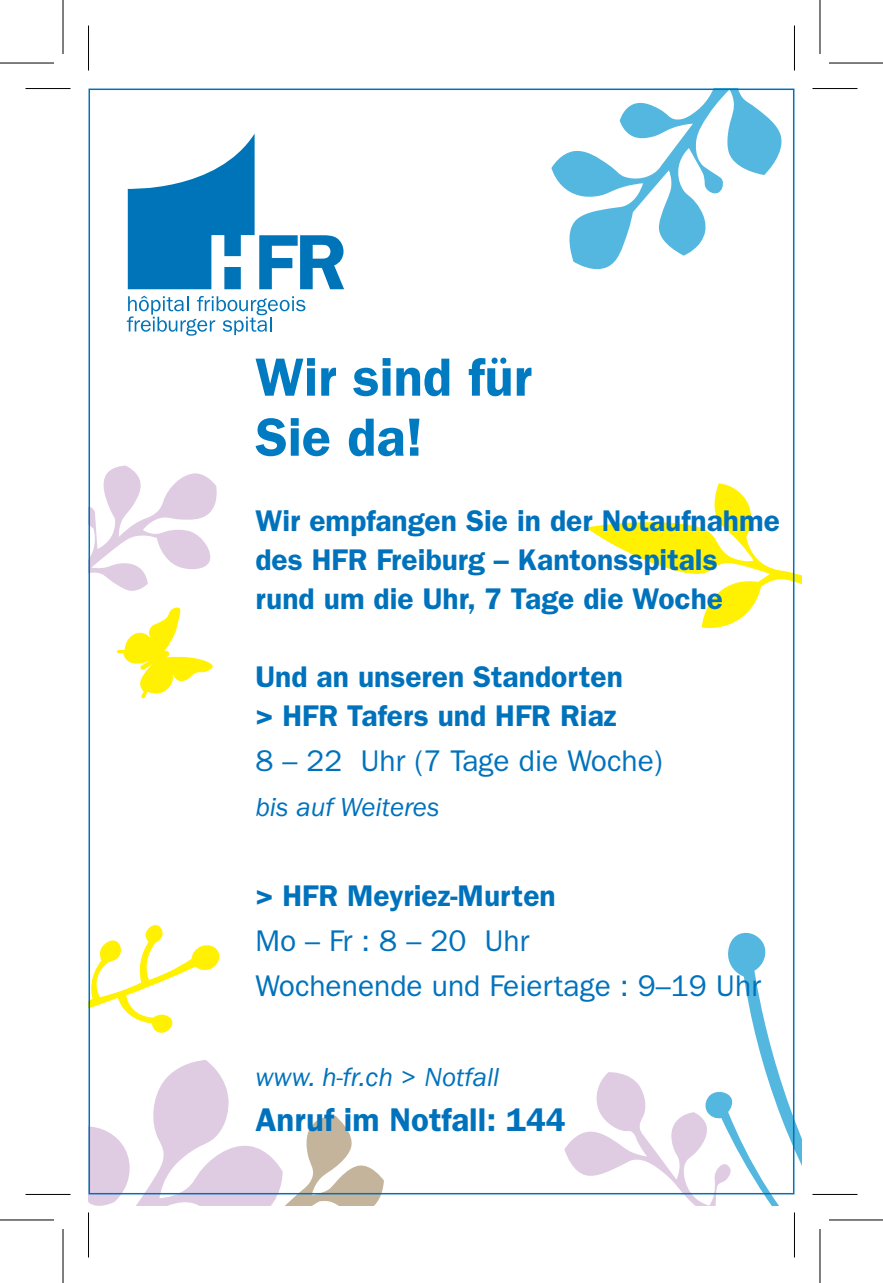
<style>
.page{position:relative;width:883px;height:1283px;background:#fff}
.page>*{position:absolute;margin:0;border:0;box-sizing:border-box;transform-origin:0 0}
._1_lauftext_grau{font:600 54px "ITC Franklin Gothic Std";color:#007ac0}
._1_lauftext_grau-2{font:600 33px "ITC Franklin Gothic Std";color:#0072bc}
._1_lauftext_grau-3{font:600 30px/39px "ITC Franklin Gothic Std";color:#0072bc}
._1_lauftext_grau-4{font:30px "ITC Franklin Gothic Std";color:#0072bc}
._1_lauftext_grau-5{font:italic 27px "ITC Franklin Gothic Std";color:#0072bc}
</style>
<div class="page">
<svg style="left:551px;top:92px;width:231px;height:177px"></svg>
<svg style="left:92px;top:465px;width:125px;height:126px"></svg>
<svg style="left:564px;top:930px;width:237px;height:275px"></svg>
<svg style="left:92px;top:925px;width:128px;height:108px"></svg>
<svg style="left:117px;top:607px;width:96px;height:91px"></svg>
<svg style="left:586px;top:483px;width:215px;height:148px"></svg>
<svg style="left:89px;top:1060px;width:295px;height:145px"></svg>
<svg style="left:127px;top:296px;width:178px;height:40px"></svg>
<svg style="left:128px;top:134px;width:216px;height:155px"></svg>
<hr style="left:26px;top:88px;width:45px;height:1px;background:#000">
<hr style="left:812px;top:88px;width:45px;height:1px;background:#000">
<hr style="left:26px;top:1194px;width:45px;height:1px;background:#000">
<hr style="left:812px;top:1194px;width:45px;height:1px;background:#000">
<hr style="left:88px;top:26px;width:1px;height:45px;background:#000">
<hr style="left:88px;top:1212px;width:1px;height:45px;background:#000">
<hr style="left:794px;top:26px;width:1px;height:45px;background:#000">
<hr style="left:794px;top:1212px;width:1px;height:45px;background:#000">
<svg style="left:820px;top:0;width:1px;height:54px"></svg>
<svg style="left:820px;top:1229px;width:1px;height:54px"></svg>
<hr style="left:0;top:62px;width:54px;height:2px;background:#000">
<hr style="left:829px;top:62px;width:54px;height:2px;background:#000">
<hr style="left:0;top:1219px;width:54px;height:1px;background:#000">
<hr style="left:829px;top:1219px;width:54px;height:1px;background:#000">
<hr style="left:62px;top:0;width:2px;height:54px;background:#000">
<hr style="left:62px;top:1229px;width:2px;height:54px;background:#000">
<hr style="left:819px;top:0;width:1px;height:54px;background:#000">
<hr style="left:819px;top:1229px;width:1px;height:54px;background:#000">
<p class="_1_lauftext_grau" style="left:255px;top:345px;width:278px">Wir sind für</p>
<p class="_1_lauftext_grau" style="left:255px;top:405px;width:169px">Sie da!</p>
<p class="_1_lauftext_grau-3" style="left:255px;top:501px;width:526px">Wir empfangen Sie in der Notaufnahme des HFR Freiburg – Kantonsspitals</p>
<p class="_1_lauftext_grau-3" style="left:255px;top:579px;width:469px">rund um die Uhr, 7 Tage die Woche</p>
<p class="_1_lauftext_grau-3" style="left:255px;top:657px;width:369px">Und an unseren Standorten</p>
<p class="_1_lauftext_grau-3" style="left:255px;top:696px;width:363px">&gt; HFR Tafers und HFR Riaz</p>
<p class="_1_lauftext_grau-4" style="left:255px;top:743px;width:409px">8 – 22 Uhr (7 Tage die Woche)</p>
<p class="_1_lauftext_grau-5" style="left:255px;top:792px;width:186px">bis auf Weiteres</p>
<p class="_1_lauftext_grau-3" style="left:255px;top:876px;width:302px">&gt; HFR Meyriez-Murten</p>
<p class="_1_lauftext_grau-4" style="left:255px;top:923px;width:275px">Mo – Fr : 8 – 20 Uhr</p>
<p class="_1_lauftext_grau-4" style="left:255px;top:968px;width:507px">Wochenende und Feiertage : 9–19 Uhr</p>
<p class="_1_lauftext_grau-5" style="left:255px;top:1062px;width:246px">www. h-fr.ch &gt; Notfall</p>
<p class="_1_lauftext_grau-2" style="left:255px;top:1100px;width:312px">Anruf im Notfall: 144</p>
</div>
